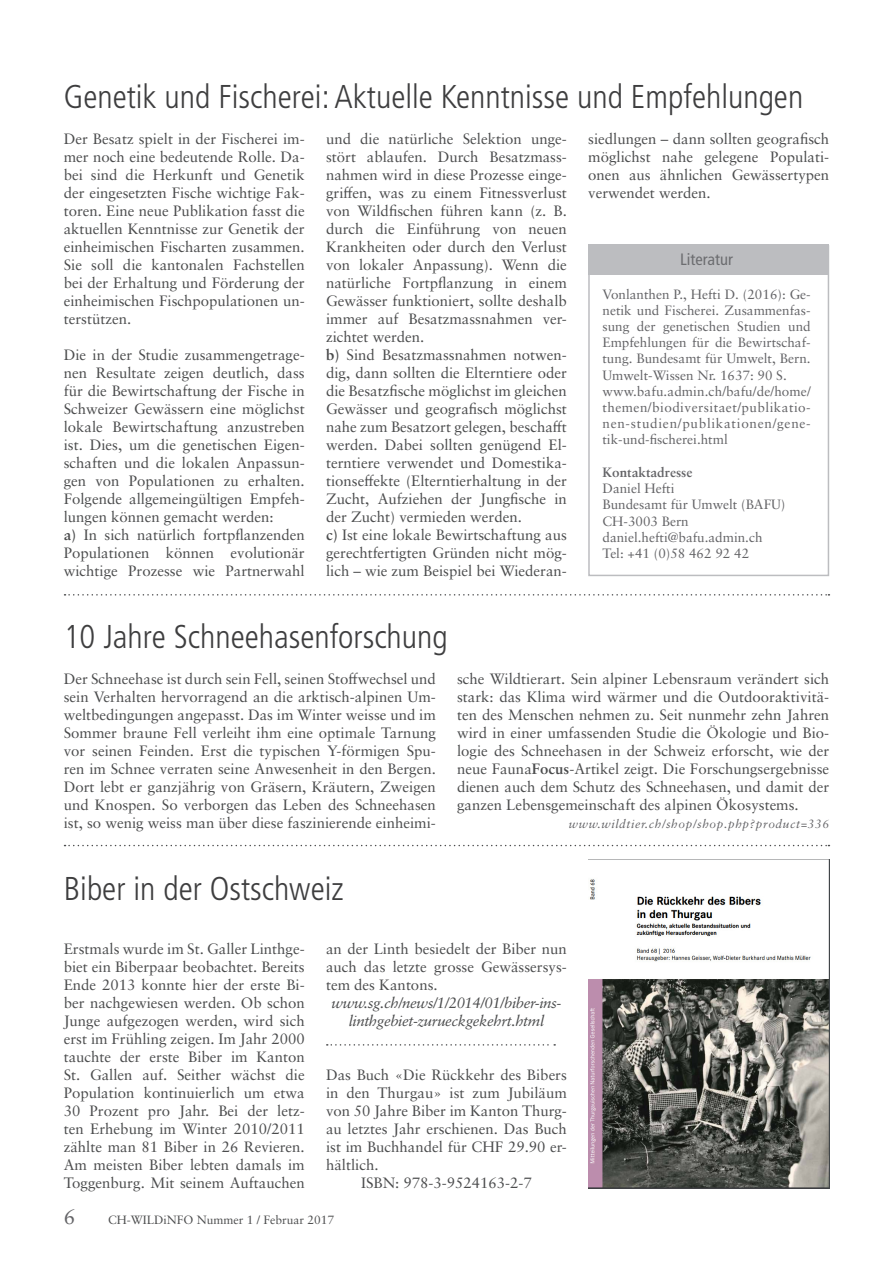
<style>
.page{position:relative;width:893px;height:1263px;background:#fff}
.page>*{position:absolute;margin:0;border:0;box-sizing:border-box;transform-origin:0 0}
.Thementitel{font:300 condensed 33px "Frutiger LT Pro";color:#3e3e3f}
.t1{font:21px "Sabon LT Pro";color:#636366}
.Infobox_Title{font:condensed 16.5px "Frutiger LT Std";color:#6c6d70}
.t2{font:15px/18px "Sabon LT Pro";color:#4b4c4d;text-align:justify}
.t3{font:italic 15px/18px "Sabon LT Pro";letter-spacing:-.025em;color:#4b4c4d;text-align:center}
.Infobox_Lauftext{font:13.5px/16.2px "Sabon LT Pro";color:#636366;text-align:justify}
.Infobox_Lauftext-2{font:700 13.5px "Sabon LT Pro";color:#636366}
.weitere_Infos___Auth{font:italic 12px "Sabon LT Pro";letter-spacing:.05em;color:#636366}
.t4{font:12px "Sabon LT Pro";color:#4b4c4d}
.s1{font-weight:700}
</style>
<div class="page">
<svg style="left:65px;top:845px;width:764px;height:1px"></svg>
<svg style="left:65px;top:594px;width:764px;height:2px"></svg>
<div style="left:588px;top:245px;width:240px;height:30px;background:#bcbdc0"></div>
<div style="left:588px;top:245px;width:241px;height:331px;border:2px solid #bcbdc0"></div>
<img style="left:588px;top:859px;width:241px;height:329px">
<svg style="left:327px;top:1044px;width:228px;height:1px"></svg>
<p class="Thementitel" style="left:64px;top:78px;width:741px">Genetik und Fischerei: Aktuelle Kenntnisse und Empfehlungen</p>
<p class="t2" style="left:64px;top:129px;width:242px">Der Besatz spielt in der Fischerei im&shy;mer noch eine bedeutende Rolle. Da&shy;bei sind die Herkunft und Genetik der eingesetzten Fische wichtige Fak&shy;toren. Eine neue Publikation fasst die aktuellen Kenntnisse zur Genetik der einheimischen Fischarten zusammen.<br>Sie soll die kantonalen Fachstellen bei der Erhaltung und Förderung der einheimischen Fischpopulationen un&shy;terstützen.</p>
<p class="t2" style="left:64px;top:345px;width:242px">Die in der Studie zusammengetrage&shy;nen Resultate zeigen deutlich, dass für die Bewirtschaftung der Fische in Schweizer Gewässern eine möglichst lokale Bewirtschaftung anzustreben ist. Dies, um die genetischen Eigen&shy;schaften und die lokalen Anpassun&shy;gen von Populationen zu erhalten.<br>Folgende allgemeingültigen Empfeh&shy;lungen können gemacht werden:</p>
<p class="t2" style="left:64px;top:525px;width:242px"><span class="s1">a)</span> In sich natürlich fortpflanzenden Populationen können evolutionär wichtige Prozesse wie Partnerwahl</p>
<p class="t2" style="left:326px;top:129px;width:242px">und die natürliche Selektion unge&shy;stört ablaufen. Durch Besatzmass&shy;nahmen wird in diese Prozesse einge&shy;griffen, was zu einem Fitnessverlust von Wildfischen führen kann (z. B. durch die Einführung von neuen Krankheiten oder durch den Verlust von lokaler Anpassung). Wenn die natürliche Fortpflanzung in einem Gewässer funktioniert, sollte deshalb immer auf Besatzmassnahmen ver&shy;zichtet werden.</p>
<p class="t2" style="left:326px;top:345px;width:242px"><span class="s1">b)</span> Sind Besatzmassnahmen notwen&shy;dig, dann sollten die Elterntiere oder die Besatzfische möglichst im gleichen Gewässer und geografisch möglichst nahe zum Besatzort gelegen, beschafft werden. Dabei sollten genügend El&shy;terntiere verwendet und Domestika&shy;tionseffekte (Elterntierhaltung in der Zucht, Aufziehen der Jungfische in der Zucht) vermieden werden.</p>
<p class="t2" style="left:326px;top:525px;width:242px"><span class="s1">c)</span> Ist eine lokale Bewirtschaftung aus gerechtfertigten Gründen nicht mög&shy;lich – wie zum Beispiel bei Wiederan-</p>
<p class="t2" style="left:588px;top:129px;width:242px">siedlungen – dann sollten geografisch möglichst nahe gelegene Populati&shy;onen aus ähnlichen Gewässertypen verwendet werden.</p>
<p class="Infobox_Title" style="left:680px;top:250px;width:54px">Literatur</p>
<p class="Infobox_Lauftext" style="left:602px;top:285px;width:210px">Vonlanthen P., Hefti D. (2016): Ge&shy;netik und Fischerei. Zusammenfas&shy;sung der genetischen Studien und Empfehlungen für die Bewirtschaf&shy;tung. Bundesamt für Umwelt, Bern.<br>Umwelt-Wissen Nr. 1637: 90 S.</p>
<p class="Infobox_Lauftext" style="left:602px;top:383px;width:210px">www.bafu.admin.ch/bafu/de/home/ themen/biodiversitaet/publikatio&shy;nen-studien/publikationen/gene&shy;tik-und-fischerei.html</p>
<p class="Infobox_Lauftext-2" style="left:602px;top:464px;width:92px">Kontaktadresse</p>
<p class="Infobox_Lauftext" style="left:602px;top:480px;width:74px">Daniel Hefti</p>
<p class="Infobox_Lauftext" style="left:602px;top:496px;width:184px">Bundesamt für Umwelt (BAFU)</p>
<p class="Infobox_Lauftext" style="left:602px;top:512px;width:88px">CH-3003 Bern</p>
<p class="Infobox_Lauftext" style="left:602px;top:528px;width:162px">daniel.hefti@bafu.admin.ch</p>
<p class="Infobox_Lauftext" style="left:602px;top:545px;width:148px">Tel: +41 (0)58 462 92 42</p>
<p class="Thementitel" style="left:64px;top:618px;width:385px">10 Jahre Schneehasenforschung</p>
<p class="t2" style="left:64px;top:669px;width:374px">Der Schneehase ist durch sein Fell, seinen Stoffwechsel und sein Verhalten hervorragend an die arktisch-alpinen Um&shy;weltbedingungen angepasst. Das im Winter weisse und im Sommer braune Fell verleiht ihm eine optimale Tarnung vor seinen Feinden. Erst die typischen Y-förmigen Spu&shy;ren im Schnee verraten seine Anwesenheit in den Bergen.<br>Dort lebt er ganzjährig von Gräsern, Kräutern, Zweigen und Knospen. So verborgen das Leben des Schneehasen ist, so wenig weiss man über diese faszinierende einheimi-</p>
<p class="t2" style="left:457px;top:669px;width:374px">sche Wildtierart. Sein alpiner Lebensraum verändert sich stark: das Klima wird wärmer und die Outdooraktivitä&shy;ten des Menschen nehmen zu. Seit nunmehr zehn Jahren wird in einer umfassenden Studie die Ökologie und Bio&shy;logie des Schneehasen in der Schweiz erforscht, wie der neue Fauna<span class="s1">Focus</span>-Artikel zeigt. Die Forschungsergebnisse dienen auch dem Schutz des Schneehasen, und damit der ganzen Lebensgemeinschaft des alpinen Ökosystems.</p>
<p class="weitere_Infos___Auth" style="left:569px;top:816px;width:262px">www.wildtier.ch/shop/shop.php?product=336</p>
<p class="Thementitel" style="left:64px;top:870px;width:281px">Biber in der Ostschweiz</p>
<p class="t2" style="left:64px;top:939px;width:242px">Erstmals wurde im St. Galler Linthge&shy;biet ein Biberpaar beobachtet. Bereits Ende 2013 konnte hier der erste Bi&shy;ber nachgewiesen werden. Ob schon Junge aufgezogen werden, wird sich erst im Frühling zeigen. Im Jahr 2000 tauchte der erste Biber im Kanton St. Gallen auf. Seither wächst die Population kontinuierlich um etwa 30 Prozent pro Jahr. Bei der letz&shy;ten Erhebung im Winter 2010/2011 zählte man 81 Biber in 26 Revieren.<br>Am meisten Biber lebten damals im Toggenburg. Mit seinem Auftauchen</p>
<p class="t2" style="left:326px;top:939px;width:242px">an der Linth besiedelt der Biber nun auch das letzte grosse Gewässersys&shy;tem des Kantons.</p>
<p class="t3" style="left:331px;top:993px;width:232px">www.sg.ch/news/1/2014/01/biber-ins&shy;linthgebiet-zurueckgekehrt.html</p>
<p class="t2" style="left:326px;top:1065px;width:242px">Das Buch «Die Rückkehr des Bibers in den Thurgau» ist zum Jubiläum von 50 Jahre Biber im Kanton Thurg&shy;au letztes Jahr erschienen. Das Buch ist im Buchhandel für CHF 29.90 er&shy;hältlich.</p>
<p class="t2" style="left:361px;top:1173px;width:172px">ISBN: 978-3-9524163-2-7</p>
<h2 class="t1" style="left:64px;top:1204px;width:13px">6</h2>
<p class="t4" style="left:108px;top:1212px;width:228px">CH-WILDiNFO Nummer 1 / Februar 2017</p>
</div>
